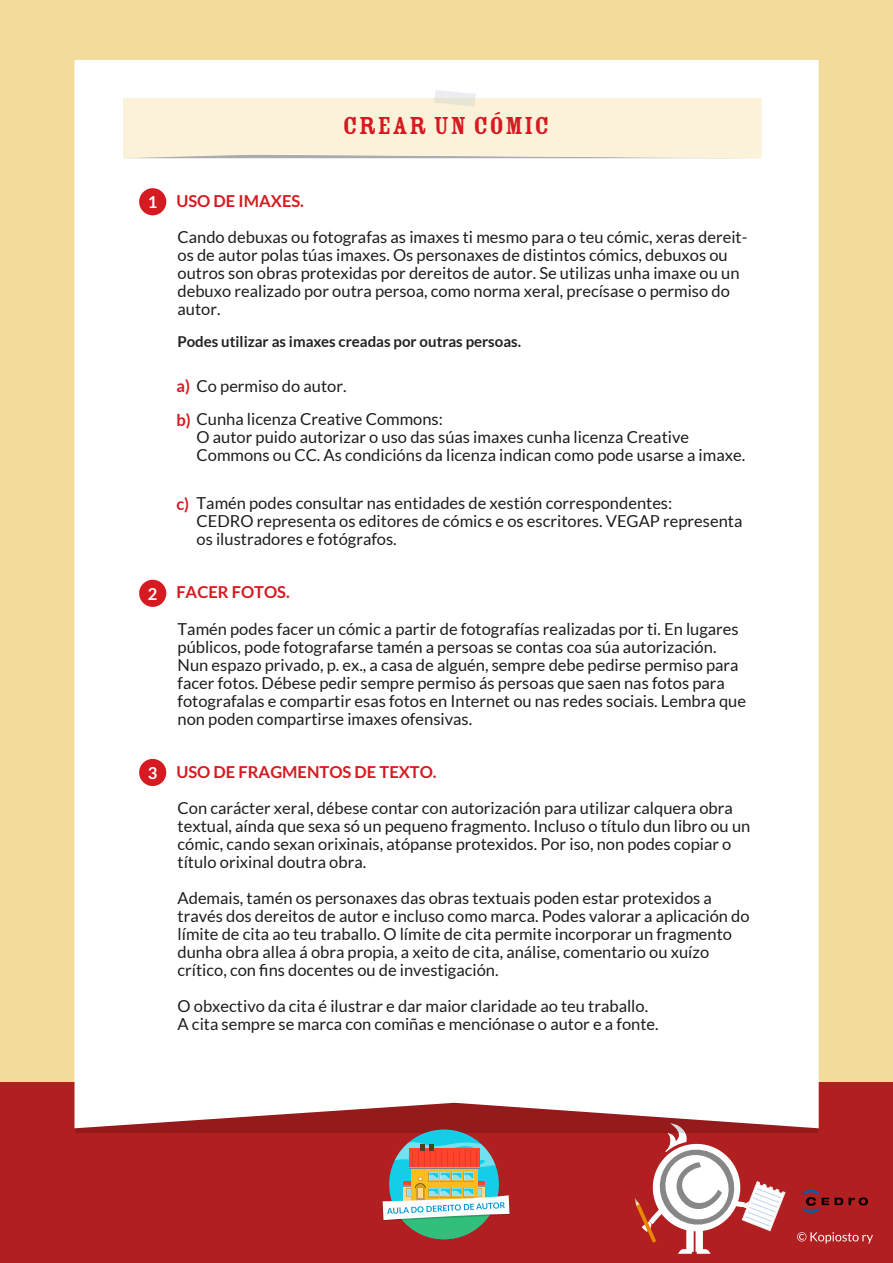
<style>
.page{position:relative;width:893px;height:1263px;background:#f3dc9b}
.page>*{position:absolute;margin:0;border:0;box-sizing:border-box;transform-origin:0 0}
.t1{font:27px "Rosewood Std Fill";letter-spacing:.03em;color:#d61a21}
.t2{font:16.5px/18px "Lato";color:#1d1d1b}
.t3{font:700 16.5px "Lato";color:#d61a21}
.t4{font:700 15px "Lato";color:#222221}
.s1{color:#fff}
.s2{font-weight:700;color:#d61a21}
</style>
<div class="page">
<div style="left:0;top:1082px;width:893px;height:181px;background:#b11f21"></div>
<div style="left:686px;top:1230px;width:8px;height:22px;background:#fff"></div>
<svg style="left:678px;top:1249px;width:32px;height:5px"></svg>
<div style="left:695px;top:1230px;width:8px;height:22px;background:#fff"></div>
<svg style="left:635px;top:1133px;width:151px;height:110px"></svg>
<svg style="left:797px;top:1232px;width:76px;height:11px"></svg>
<div style="left:75px;top:1091px;width:742px;height:42px;background:#951a1b"></div>
<div style="left:75px;top:60px;width:744px;height:1068px;background:#fff"></div>
<svg style="left:123px;top:90px;width:638px;height:68px;background:#faf1dc"></svg>
<div style="left:389px;top:1129px;width:110px;height:110px;background:#14cde6;border-radius:50%"></div>
<svg style="left:403px;top:1221px;width:82px;height:18px"></svg>
<svg style="left:383px;top:1142px;width:127px;height:79px"></svg>
<svg style="left:802px;top:1190px;width:66px;height:23px"></svg>
<div style="left:139px;top:188px;width:27px;height:27px;background:#d61a21;border-radius:50%"></div>
<div style="left:139px;top:580px;width:27px;height:27px;background:#d61a21;border-radius:50%"></div>
<div style="left:139px;top:759px;width:27px;height:27px;background:#d61a21;border-radius:50%"></div>
<p class="t3" style="left:148px;top:191px;width:158px"><span class="s1">1</span> USO DE IMAXES.</p>
<h1 class="t1" style="left:343px;top:111px;width:209px">CREAR UN CÓMIC</h1>
<p class="t2" style="left:178px;top:228px;width:571px">Cando debuxas ou fotografas as imaxes ti mesmo para o teu cómic, xeras dereit&shy;os de autor polas túas imaxes. Os personaxes de distintos cómics, debuxos ou outros son obras protexidas por dereitos de autor. Se utilizas unha imaxe ou un debuxo realizado por outra persoa, como norma xeral, precísase o permiso do autor.</p>
<p class="t4" style="left:178px;top:333px;width:345px">Podes utilizar as imaxes creadas por outras persoas.</p>
<p class="t2" style="left:176px;top:377px;width:172px"><span class="s2">a)</span> Co permiso do autor.</p>
<p class="t2" style="left:197px;top:410px;width:550px;text-indent:-20px"><span class="s2">b)</span> Cunha licenza Creative Commons:<br>O autor puido autorizar o uso das súas imaxes cunha licenza Creative<br>Commons ou CC. As condicións da licenza indican como pode usarse a imaxe.</p>
<p class="t2" style="left:197px;top:494px;width:547px;text-indent:-20px"><span class="s2">c)</span> Tamén podes consultar nas entidades de xestión correspondentes:<br>CEDRO representa os editores de cómics e os escritores. VEGAP representa os ilustradores e fotógrafos.</p>
<p class="t3" style="left:148px;top:583px;width:143px"><span class="s1">2</span> FACER FOTOS.</p>
<p class="t2" style="left:178px;top:620px;width:570px">Tamén podes facer un cómic a partir de fotografías realizadas por ti. En lugares públicos, pode fotografarse tamén a persoas se contas coa súa autorización.<br>Nun espazo privado, p. ex., a casa de alguén, sempre debe pedirse permiso para facer fotos. Débese pedir sempre permiso ás persoas que saen nas fotos para fotografalas e compartir esas fotos en Internet ou nas redes sociais. Lembra que non poden compartirse imaxes ofensivas.</p>
<p class="t3" style="left:148px;top:762px;width:290px"><span class="s1">3</span> USO DE FRAGMENTOS DE TEXTO.</p>
<p class="t2" style="left:178px;top:799px;width:574px">Con carácter xeral, débese contar con autorización para utilizar calquera obra textual, aínda que sexa só un pequeno fragmento. Incluso o título dun libro ou un cómic, cando sexan orixinais, atópanse protexidos. Por iso, non podes copiar o título orixinal doutra obra.</p>
<p class="t2" style="left:178px;top:889px;width:574px">Ademais, tamén os personaxes das obras textuais poden estar protexidos a través dos dereitos de autor e incluso como marca. Podes valorar a aplicación do límite de cita ao teu traballo. O límite de cita permite incorporar un fragmento dunha obra allea á obra propia, a xeito de cita, análise, comentario ou xuízo crítico, con fins docentes ou de investigación.</p>
<p class="t2" style="left:178px;top:997px;width:483px">O obxectivo da cita é ilustrar e dar maior claridade ao teu traballo.<br>A cita sempre se marca con comiñas e menciónase o autor e a fonte.</p>
</div>
